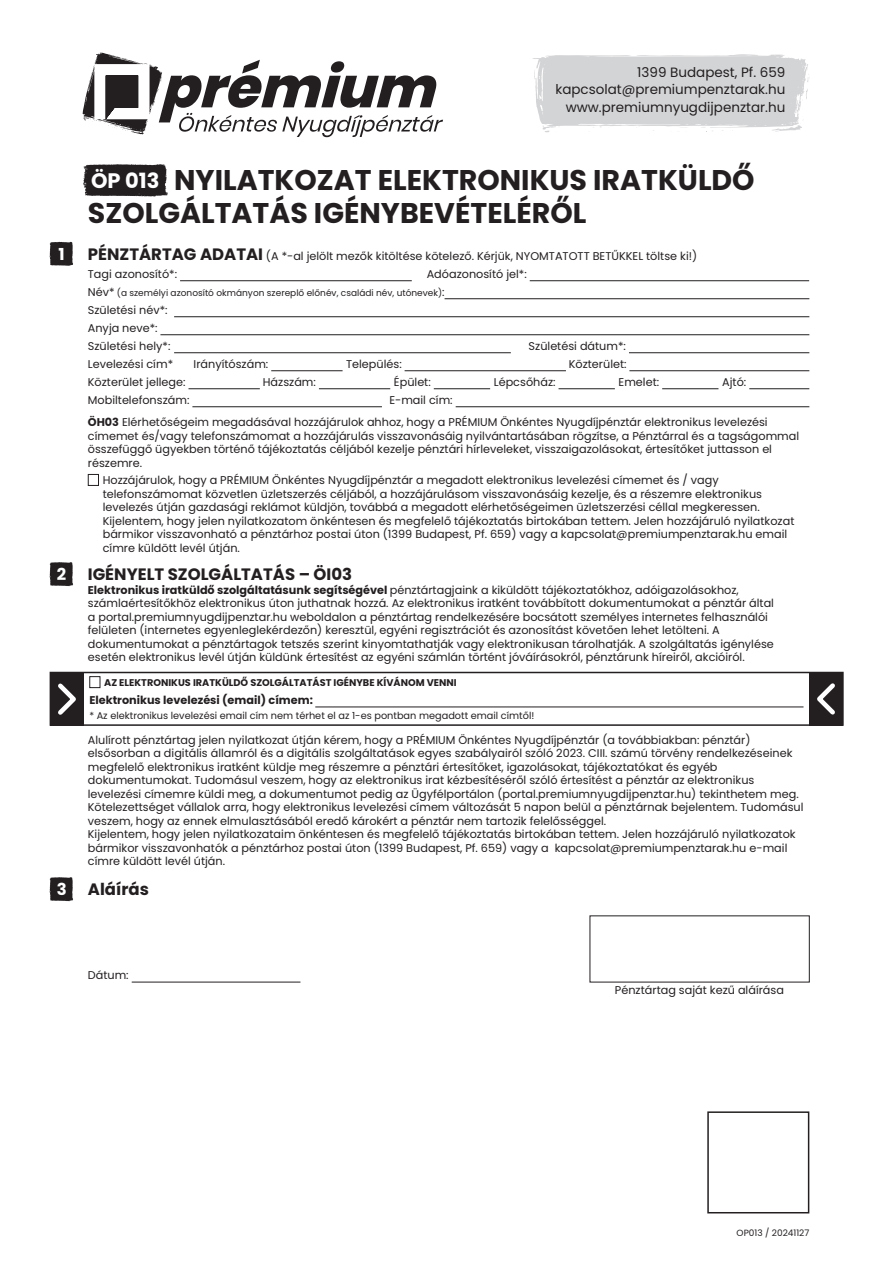
<style>
.page{position:relative;width:893px;height:1263px;background:#fff}
.page>*{position:absolute;margin:0;border:0;box-sizing:border-box;transform-origin:0 0}
.Paragraph_Style_2{font:700 28.5px "Poppins";color:#231f20}
.t1{font:700 21px "Poppins";color:#fff}
.Paragraph_Style_3{font:700 16.5px "Poppins";color:#231f20}
.t2{font:700 16.5px "Poppins";color:#fff}
.t3{font:13.5px "Poppins";color:#231f20}
.Paragraph_Style_2-2{font:11.25px/13.5px "Poppins";color:#231f20}
.Paragraph_Style_3-2{font:11.25px/13.5px "Poppins";color:#231f20}
.Paragraph_Style_4{font:11.25px "Poppins";color:#231f20}
.Paragraph_Style_2-3{font:700 11.25px "Poppins";color:#231f20}
.Paragraph_Style_2-4{font:9.75px "Poppins";color:#231f20}
.Paragraph_Style_2-5{font:700 9.75px "Poppins";color:#231f20}
.Paragraph_Style_2-6{font:9px "Poppins";color:#231f20}
.s1{font-weight:700;font-size:16.5px}
.s2{font-size:11.25px}
.s3{font-weight:700}
</style>
<div class="page">
<svg style="left:532px;top:54px;width:277px;height:79px;background:#d9dadc"></svg>
<svg style="left:50px;top:242px;width:23px;height:24px"></svg>
<hr style="left:180px;top:280px;width:232px;height:1px;background:#231f20">
<hr style="left:530px;top:280px;width:279px;height:1px;background:#231f20">
<hr style="left:445px;top:298px;width:364px;height:1px;background:#231f20">
<hr style="left:174px;top:316px;width:635px;height:1px;background:#231f20">
<hr style="left:160px;top:334px;width:649px;height:1px;background:#231f20">
<hr style="left:174px;top:352px;width:337px;height:1px;background:#231f20">
<hr style="left:629px;top:352px;width:180px;height:1px;background:#231f20">
<hr style="left:271px;top:370px;width:72px;height:1px;background:#231f20">
<hr style="left:405px;top:370px;width:161px;height:1px;background:#231f20">
<hr style="left:629px;top:370px;width:180px;height:1px;background:#231f20">
<hr style="left:188px;top:388px;width:72px;height:1px;background:#231f20">
<hr style="left:319px;top:388px;width:71px;height:1px;background:#231f20">
<hr style="left:434px;top:388px;width:56px;height:1px;background:#231f20">
<hr style="left:558px;top:388px;width:57px;height:1px;background:#231f20">
<hr style="left:662px;top:388px;width:56px;height:1px;background:#231f20">
<hr style="left:749px;top:388px;width:60px;height:1px;background:#231f20">
<hr style="left:192px;top:406px;width:190px;height:1px;background:#231f20">
<hr style="left:456px;top:406px;width:353px;height:1px;background:#231f20">
<div style="left:88px;top:474px;width:11px;height:12px;border:1px solid #231f20"></div>
<svg style="left:50px;top:562px;width:23px;height:24px"></svg>
<div style="left:89px;top:676px;width:11px;height:12px;border:1px solid #231f20"></div>
<hr style="left:315px;top:707px;width:488px;height:1px;background:#231f20">
<div style="left:50px;top:672px;width:794px;height:54px;border:2px solid #231f20"></div>
<svg style="left:50px;top:877px;width:23px;height:24px"></svg>
<hr style="left:132px;top:982px;width:168px;height:1px;background:#231f20">
<svg style="left:83px;top:164px;width:85px;height:32px;background:#322f30"></svg>
<svg style="left:83px;top:52px;width:360px;height:85px"></svg>
<div style="left:50px;top:673px;width:34px;height:52px;background:#231f20"></div>
<svg style="left:58px;top:683px;width:18px;height:32px"></svg>
<div style="left:809px;top:673px;width:34px;height:52px;background:#231f20"></div>
<svg style="left:817px;top:683px;width:18px;height:32px"></svg>
<div style="left:707px;top:1111px;width:102px;height:102px;border:2px solid #231f20"></div>
<p class="t3" style="left:637px;top:65px;width:150px">1399 Budapest, Pf. 659</p>
<p class="t3" style="left:555px;top:82px;width:231px">kapcsolat@premiumpenztarak.hu</p>
<p class="t3" style="left:566px;top:99px;width:221px">www.premiumnyugdijpenztar.hu</p>
<p class="Paragraph_Style_2" style="left:174px;top:163px;width:582px">NYILATKOZAT ELEKTRONIKUS IRATKÜLDŐ</p>
<p class="Paragraph_Style_2" style="left:88px;top:196px;width:500px">SZOLGÁLTATÁS IGÉNYBEVÉTELÉRŐL</p>
<p class="t1" style="left:91px;top:169px;width:70px">ÖP 013</p>
<p class="t2" style="left:59px;top:245px;width:8px">1</p>
<p class="Paragraph_Style_3-2" style="left:88px;top:249px;width:611px"><span class="s1">PÉNZTÁRTAG ADATAI</span> (A *-al jelölt mezők kitöltése kötelező. Kérjük, NYOMTATOTT BETŰKKEL töltse ki!)</p>
<p class="Paragraph_Style_2-2" style="left:88px;top:267px;width:91px">Tagi azonosító*:</p>
<p class="Paragraph_Style_2-2" style="left:427px;top:267px;width:102px">Adóazonosító jel*:</p>
<p class="Paragraph_Style_2-6" style="left:88px;top:288px;width:358px"><span class="s2">Név*</span> (a személyi azonosító okmányon szereplő előnév, családi név, utónevek)<span class="s2">:</span></p>
<p class="Paragraph_Style_2-2" style="left:88px;top:303px;width:81px">Születési név*:</p>
<p class="Paragraph_Style_2-2" style="left:88px;top:321px;width:71px">Anyja neve*:</p>
<p class="Paragraph_Style_2-2" style="left:88px;top:339px;width:84px">Születési hely*:</p>
<p class="Paragraph_Style_2-2" style="left:529px;top:339px;width:99px">Születési dátum*:</p>
<p class="Paragraph_Style_4" style="left:88px;top:358px;width:87px">Levelezési cím*</p>
<p class="Paragraph_Style_4" style="left:194px;top:358px;width:76px">Irányítószám:</p>
<p class="Paragraph_Style_4" style="left:346px;top:358px;width:57px">Település:</p>
<p class="Paragraph_Style_4" style="left:569px;top:358px;width:59px">Közterület:</p>
<p class="Paragraph_Style_2-2" style="left:88px;top:375px;width:99px">Közterület jellege:</p>
<p class="Paragraph_Style_2-2" style="left:263px;top:375px;width:55px">Házszám:</p>
<p class="Paragraph_Style_2-2" style="left:394px;top:375px;width:38px">Épület:</p>
<p class="Paragraph_Style_2-2" style="left:494px;top:375px;width:63px">Lépcsőház:</p>
<p class="Paragraph_Style_2-2" style="left:619px;top:375px;width:42px">Emelet:</p>
<p class="Paragraph_Style_2-2" style="left:722px;top:375px;width:26px">Ajtó:</p>
<p class="Paragraph_Style_2-2" style="left:88px;top:393px;width:103px">Mobiltelefonszám:</p>
<p class="Paragraph_Style_2-2" style="left:389px;top:393px;width:65px">E-mail cím:</p>
<p class="Paragraph_Style_2-2" style="left:88px;top:415px;width:713px"><span class="s3">ÖH03</span> Elérhetőségeim megadásával hozzájárulok ahhoz, hogy a PRÉMIUM Önkéntes Nyugdíjpénztár elektronikus levelezési címemet és/vagy telefonszámomat a hozzájárulás visszavonásáig nyilvántartásában rögzítse, a Pénztárral és a tagságommal összefüggő ügyekben történő tájékoztatás céljából kezelje pénztári hírleveleket, visszaigazolásokat, értesítőket juttasson el részemre.</p>
<p class="Paragraph_Style_2-2" style="left:103px;top:474px;width:693px">Hozzájárulok, hogy a PRÉMIUM Önkéntes Nyugdíjpénztár a megadott elektronikus levelezési címemet és / vagy telefonszámomat közvetlen üzletszerzés céljából, a hozzájárulásom visszavonásáig kezelje, és a részemre elektronikus levelezés útján gazdasági reklámot küldjön, továbbá a megadott elérhetőségeimen üzletszerzési céllal megkeressen.<br>Kijelentem, hogy jelen nyilatkozatom önkéntesen és megfelelő tájékoztatás birtokában tettem. Jelen hozzájáruló nyilatkozat bármikor visszavonható a pénztárhoz postai úton (1399 Budapest, Pf. 659) vagy a kapcsolat@premiumpenztarak.hu email címre küldött levél útján.</p>
<p class="t2" style="left:57px;top:565px;width:11px">2</p>
<p class="Paragraph_Style_3" style="left:88px;top:565px;width:266px">IGÉNYELT SZOLGÁLTATÁS – ÖI03</p>
<p class="Paragraph_Style_2-2" style="left:88px;top:583px;width:652px"><span class="s3">Elektronikus iratküldő szolgáltatásunk segítségével</span> pénztártagjaink a kiküldött tájékoztatókhoz, adóigazolásokhoz,</p>
<p class="Paragraph_Style_2-2" style="left:88px;top:597px;width:688px">számlaértesítőkhöz elektronikus úton juthatnak hozzá. Az elektronikus iratként továbbított dokumentumokat a pénztár által</p>
<p class="Paragraph_Style_2-2" style="left:88px;top:610px;width:682px">a portal.premiumnyugdijpenztar.hu weboldalon a pénztártag rendelkezésére bocsátott személyes internetes felhasználói</p>
<p class="Paragraph_Style_2-2" style="left:88px;top:624px;width:633px">felületen (internetes egyenleglekérdezőn) keresztül, egyéni regisztrációt és azonosítást követően lehet letölteni. A</p>
<p class="Paragraph_Style_2-2" style="left:88px;top:637px;width:687px">dokumentumokat a pénztártagok tetszés szerint kinyomtathatják vagy elektronikusan tárolhatják. A szolgáltatás igénylése</p>
<p class="Paragraph_Style_2-2" style="left:88px;top:651px;width:658px">esetén elektronikus levél útján küldünk értesítést az egyéni számlán történt jóváírásokról, pénztárunk híreiről, akcióiról.</p>
<p class="Paragraph_Style_2-5" style="left:104px;top:677px;width:354px">AZ ELEKTRONIKUS IRATKÜLDŐ SZOLGÁLTATÁST IGÉNYBE KÍVÁNOM VENNI</p>
<p class="Paragraph_Style_2-3" style="left:89px;top:694px;width:225px">Elektronikus levelezési (email) címem:</p>
<p class="Paragraph_Style_2-4" style="left:89px;top:710px;width:446px">* Az elektronikus levelezési email cím nem térhet el az 1-es pontban megadott email címtől!</p>
<p class="Paragraph_Style_3-2" style="left:88px;top:733px;width:717px">Alulírott pénztártag jelen nyilatkozat útján kérem, hogy a PRÉMIUM Önkéntes Nyugdíjpénztár (a továbbiakban: pénztár) elsősorban a digitális államról és a digitális szolgáltatások egyes szabályairól szóló 2023. CIII. számú törvény rendelkezéseinek megfelelő elektronikus iratként küldje meg részemre a pénztári értesítőket, igazolásokat, tájékoztatókat és egyéb dokumentumokat. Tudomásul veszem, hogy az elektronikus irat kézbesítéséről szóló értesítést a pénztár az elektronikus levelezési címemre küldi meg, a dokumentumot pedig az Ügyfélportálon (portal.premiumnyugdijpenztar.hu) tekinthetem meg.<br>Kötelezettséget vállalok arra, hogy elektronikus levelezési címem változását 5 napon belül a pénztárnak bejelentem. Tudomásul veszem, hogy az ennek elmulasztásából eredő károkért a pénztár nem tartozik felelősséggel.</p>
<p class="Paragraph_Style_3-2" style="left:88px;top:828px;width:709px">Kijelentem, hogy jelen nyilatkozataim önkéntesen és megfelelő tájékoztatás birtokában tettem. Jelen hozzájáruló nyilatkozatok bármikor visszavonhatók a pénztárhoz postai úton (1399 Budapest, Pf. 659) vagy a kapcsolat@premiumpenztarak.hu e-mail címre küldött levél útján.</p>
<p class="t2" style="left:57px;top:880px;width:11px">3</p>
<p class="Paragraph_Style_3" style="left:88px;top:880px;width:63px">Aláírás</p>
<p class="Paragraph_Style_2-2" style="left:88px;top:969px;width:42px">Dátum:</p>
<p class="Paragraph_Style_3-2" style="left:615px;top:984px;width:171px">Pénztártag saját kezű aláírása</p>
<p class="Paragraph_Style_2-6" style="left:737px;top:1227px;width:74px">OP013 / 20241127</p>
</div>
